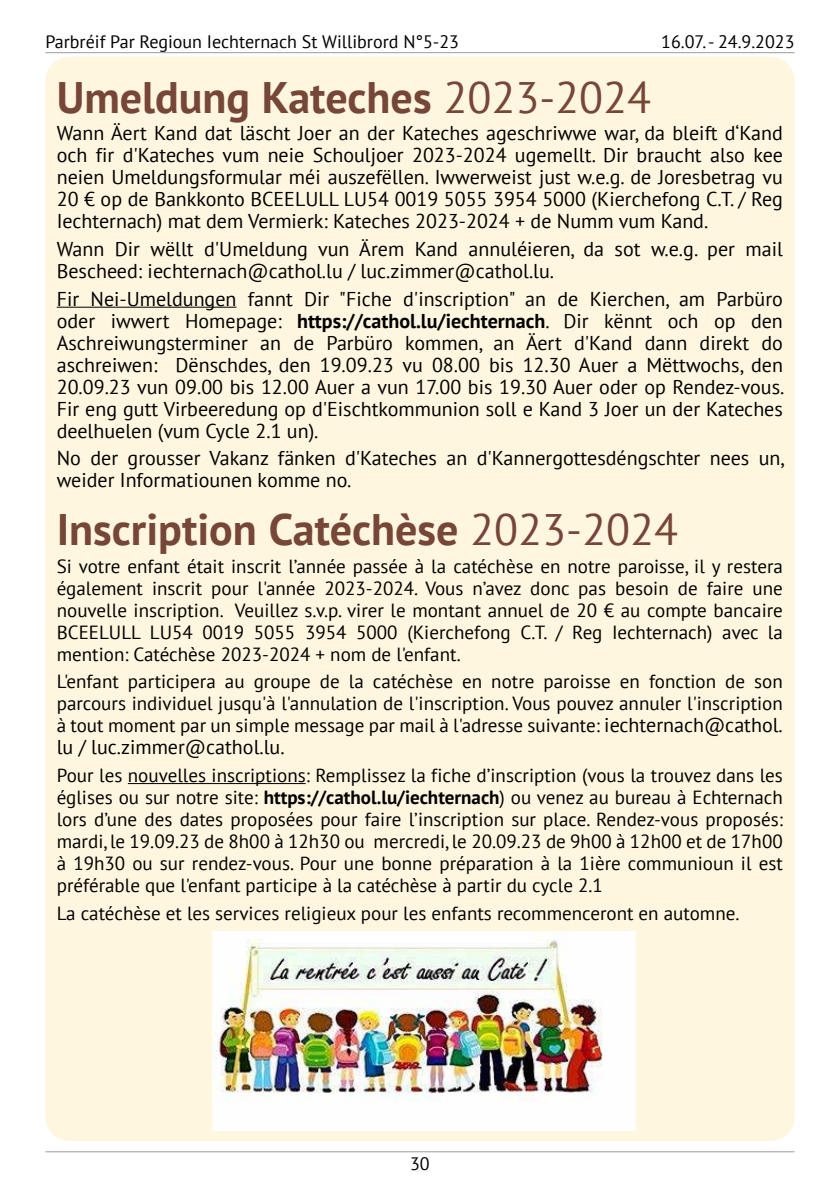
<style>
.page{position:relative;width:840px;height:1191px;background:#fff}
.page>*{position:absolute;margin:0;border:0;box-sizing:border-box;transform-origin:0 0}
.t1{font:700 44px "PT Sans";color:#764638}
.t2{font:20px/22px "PT Sans";color:#000;text-align:justify}
.t3{font:19px/22px "PT Sans";color:#000;text-align:justify}
.t4{font:18px "PT Sans";color:#000}
.s1{font-weight:400}
.s2{font-weight:700}
.s3{font-size:20px}
</style>
<div class="page">
<hr style="left:45px;top:52px;width:749px;height:1px;background:#9d9d9c">
<hr style="left:45px;top:1151px;width:749px;height:1px;background:#9d9d9c">
<div style="left:45px;top:57px;width:749px;height:1084px;background:#fff6df;border-radius:24px"></div>
<hr style="left:57px;top:307px;width:179px;height:1px;background:#000">
<hr style="left:128px;top:783px;width:177px;height:1px;background:#000">
<img style="left:213px;top:931px;width:422px;height:199px">
<p class="t4" style="left:45px;top:30px;width:415px">Parbréif Par Regioun Iechternach St Willibrord N°5-23</p>
<p class="t4" style="left:661px;top:30px;width:135px">16.07. - 24.9.2023</p>
<h1 class="t1" style="left:57px;top:68px;width:595px">Umeldung Kateches <span class="s1">2023-2024</span></h1>
<p class="t2" style="left:57px;top:122px;width:727px">Wann Äert Kand dat läscht Joer an der Kateches ageschriwwe war, da bleift d‘Kand och fir d'Kateches vum neie Schouljoer 2023-2024 ugemellt. Dir braucht also kee neien Umeldungsformular méi auszefëllen. Iwwerweist just w.e.g. de Joresbetrag vu 20 € op de Bankkonto BCEELULL LU54 0019 5055 3954 5000 (Kierchefong C.T. / Reg Iechternach) mat dem Vermierk: Kateches 2023-2024 + de Numm vum Kand.</p>
<p class="t2" style="left:57px;top:237px;width:727px">Wann Dir wëllt d'Umeldung vun Ärem Kand annuléieren, da sot w.e.g. per mail<br>Bescheed: iechternach@cathol.lu / luc.zimmer@cathol.lu.</p>
<p class="t2" style="left:57px;top:287px;width:728px">Fir Nei-Umeldungen fannt Dir "Fiche d'inscription" an de Kierchen, am Parbüro oder iwwert Homepage: <span class="s2">https://cathol.lu/iechternach</span>. Dir kënnt och op den Aschreiwungsterminer an de Parbüro kommen, an Äert d'Kand dann direkt do aschreiwen: Dënschdes, den 19.09.23 vu 08.00 bis 12.30 Auer a Mëttwochs, den 20.09.23 vun 09.00 bis 12.00 Auer a vun 17.00 bis 19.30 Auer oder op Rendez-vous.<br>Fir eng gutt Virbeeredung op d'Eischtkommunion soll e Kand 3 Joer un der Kateches deelhuelen (vum Cycle 2.1 un).</p>
<p class="t2" style="left:57px;top:447px;width:728px">No der grousser Vakanz fänken d'Kateches an d'Kannergottesdéngschter nees un, weider Informatiounen komme no.</p>
<h1 class="t1" style="left:57px;top:500px;width:622px">Inscription Catéchèse <span class="s1">2023-2024</span></h1>
<p class="t3" style="left:57px;top:554px;width:727px">Si votre enfant était inscrit l’année passée à la catéchèse en notre paroisse, il y restera également inscrit pour l'année 2023-2024. Vous n’avez donc pas besoin de faire une nouvelle inscription. Veuillez s.v.p. virer le montant annuel de 20 € au compte bancaire BCEELULL LU54 0019 5055 3954 5000 (Kierchefong C.T. / Reg Iechternach) avec la mention: Catéchèse 2023-2024 + nom de l'enfant.</p>
<p class="t3" style="left:57px;top:670px;width:727px">L'enfant participera au groupe de la catéchèse en notre paroisse en fonction de son parcours individuel jusqu'à l'annulation de l'inscription. Vous pouvez annuler l'inscription à tout moment par un simple message par mail à l'adresse suivante: <span class="s3">iechternach@cathol.</span></p>
<p class="t2" style="left:57px;top:736px;width:229px">lu / luc.zimmer@cathol.lu.</p>
<p class="t3" style="left:57px;top:764px;width:727px">Pour les nouvelles inscriptions: Remplissez la fiche d’inscription (vous la trouvez dans les églises ou sur notre site: <span class="s2">https://cathol.lu/iechternach</span>) ou venez au bureau à Echternach lors d’une des dates proposées pour faire l’inscription sur place. Rendez-vous proposés: mardi, le 19.09.23 de 8h00 à 12h30 ou mercredi, le 20.09.23 de 9h00 à 12h00 et de 17h00 à 19h30 ou sur rendez-vous. Pour une bonne préparation à la 1ière communioun il est préférable que l'enfant participe à la catéchèse à partir du cycle 2.1</p>
<p class="t3" style="left:57px;top:901px;width:683px">La catéchèse et les services religieux pour les enfants recommenceront en automne.</p>
<p class="t4" style="left:410px;top:1152px;width:21px">30</p>
</div>
